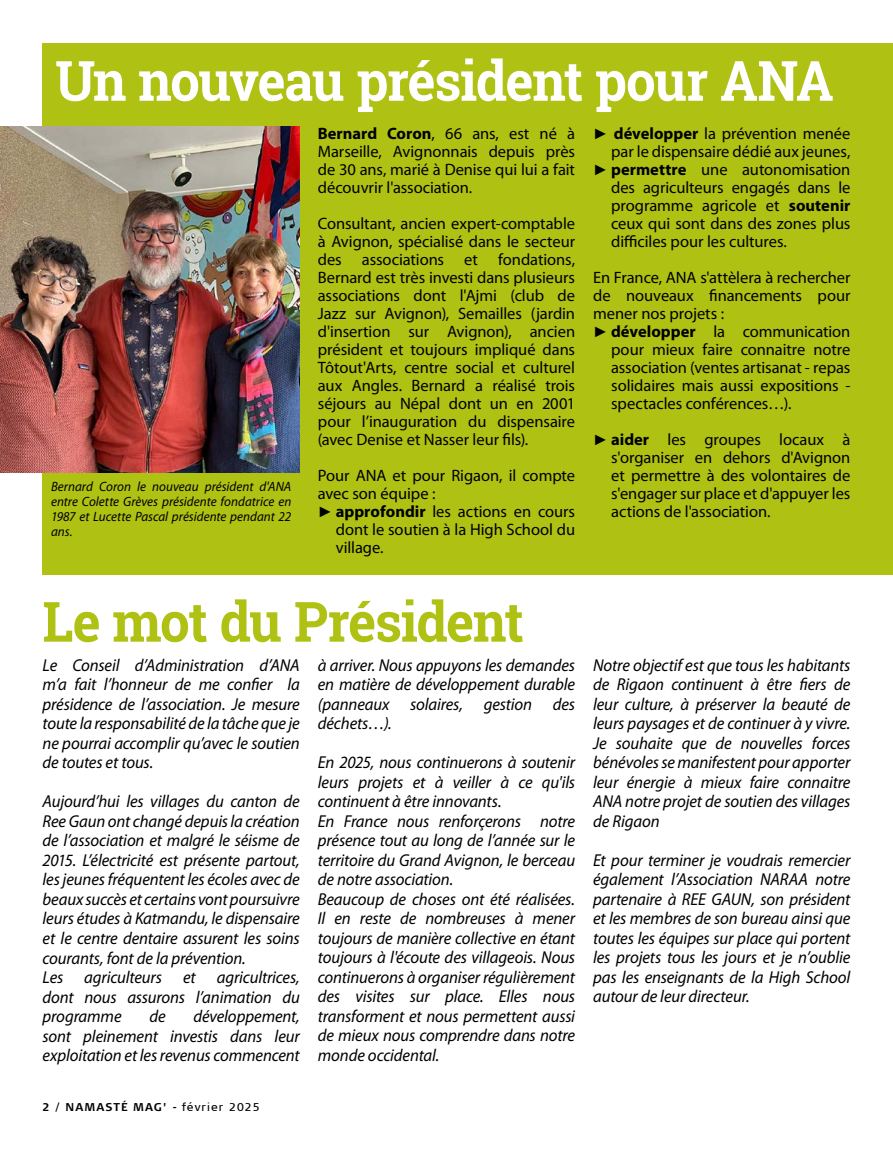
<style>
.page{position:relative;width:893px;height:1149px;background:#fff}
.page>*{position:absolute;margin:0;border:0;box-sizing:border-box;transform-origin:0 0}
.t1{font:700 55.5px "Roboto Slab";letter-spacing:-.03em;color:#fff;scale:.95 1}
.t2{font:700 55.5px "Roboto Slab";letter-spacing:-.025em;color:#afc112;scale:.95 1}
.t3{font:italic 17.25px/19.5px "Myriad Pro";letter-spacing:-.01em;color:#000;text-align:justify}
.t4{font:16.5px/18px "Myriad Pro";letter-spacing:-.005em;color:#000;text-align:justify}
.t5{font:italic 13.5px/15px "Myriad Pro";color:#000;text-align:justify}
.t6{font:700 11.25px "Signa Column";letter-spacing:.1em;color:#000}
.s1{font-weight:700}
.s2{font-family:"Arial";font-size:15px}
.s3{font-weight:400}
</style>
<div class="page">
<div style="left:43px;top:43px;width:850px;height:531px;background:#afc112"></div>
<img style="left:0;top:127px;width:300px;height:345px">
<h1 class="t1" style="left:55px;top:43px;width:821px">Un nouveau président pour ANA</h1>
<p class="t5" style="left:51px;top:478px;width:242px">Bernard Coron le nouveau président d'ANA entre Colette Grèves présidente fondatrice en 1987 et Lucette Pascal présidente pendant 22 ans.</p>
<p class="t4" style="left:318px;top:124px;width:259px"><span class="s1">Bernard Coron</span>, 66 ans, est né à Marseille, Avignonnais depuis près de 30 ans, marié à Denise qui lui a fait découvrir l'association.</p>
<p class="t4" style="left:318px;top:214px;width:259px">Consultant, ancien expert-comptable à Avignon, spécialisé dans le secteur des associations et fondations, Bernard est très investi dans plusieurs associations dont l'Ajmi (club de Jazz sur Avignon), Semailles (jardin d'insertion sur Avignon), ancien président et toujours impliqué dans Tôtout'Arts, centre social et culturel aux Angles. Bernard a réalisé trois séjours au Népal dont un en 2001 pour l’inauguration du dispensaire (avec Denise et Nasser leur fils).</p>
<p class="t4" style="left:318px;top:466px;width:259px">Pour ANA et pour Rigaon, il compte</p>
<p class="t4" style="left:318px;top:484px;width:119px">avec son équipe :</p>
<p class="t4" style="left:318px;top:502px;width:259px"><span class="s2">►</span> <span class="s1">approfondir</span> les actions en cours</p>
<p class="t4" style="left:336px;top:520px;width:241px">dont le soutien à la High School du</p>
<p class="t4" style="left:336px;top:538px;width:49px">village.</p>
<h1 class="t2" style="left:43px;top:583px;width:508px">Le mot du Président</h1>
<p class="t3" style="left:43px;top:654px;width:259px">Le Conseil d’Administration d’ANA m’a fait l’honneur de me confier la présidence de l’association. Je mesure toute la responsabilité de la tâche que je ne pourrai accomplir qu’avec le soutien de toutes et tous.</p>
<p class="t3" style="left:43px;top:791px;width:259px;text-align:left">Aujourd’hui les villages du canton de Ree Gaun ont changé depuis la création de l’association et malgré le séisme de 2015. L’électricité est présente partout, les jeunes fréquentent les écoles avec de beaux succès et certains vont poursuivre leurs études à Katmandu, le dispensaire et le centre dentaire assurent les soins courants, font de la prévention.<br>Les agriculteurs et agricultrices, dont nous assurons l’animation du programme</p>
<p class="t3" style="left:43px;top:1005px;width:259px;text-indent:151px">développement, sont pleinement investis dans leur exploitation et les revenus commencent</p>
<p class="t3" style="left:149px;top:1005px;width:18px">de</p>
<p class="t6" style="left:43px;top:1099px;width:219px">2 / NAMASTÉ MAG' - <span class="s3">février 2025</span></p>
<p class="t3" style="left:318px;top:654px;width:259px">à arriver. Nous appuyons les demandes en matière de développement durable (panneaux solaires, gestion des déchets…).</p>
<p class="t3" style="left:318px;top:752px;width:259px;text-align:left">En 2025, nous continuerons à soutenir leurs projets et à veiller à ce qu'ils continuent à être innovants.<br>En France nous renforçerons notre présence tout au long de l’année sur le territoire du Grand Avignon, le berceau de notre association.<br>Beaucoup de choses ont été réalisées.<br>Il en reste de nombreuses à mener toujours de manière collective en étant toujours à l'écoute des villageois. Nous continuerons à organiser régulièrement des visites sur place. Elles nous transforment et nous permettent aussi de mieux nous comprendre dans notre monde occidental.</p>
<p class="t4" style="left:593px;top:124px;width:259px"><span class="s2">►</span> <span class="s1">développer</span> la prévention menée</p>
<p class="t4" style="left:611px;top:142px;width:241px">par le dispensaire dédié aux jeunes,</p>
<p class="t4" style="left:593px;top:160px;width:259px"><span class="s2">►</span> <span class="s1">permettre</span> une autonomisation</p>
<p class="t4" style="left:611px;top:178px;width:241px">des agriculteurs engagés dans le</p>
<p class="t4" style="left:611px;top:196px;width:241px">programme agricole et <span class="s1">soutenir</span></p>
<p class="t4" style="left:611px;top:214px;width:241px">ceux qui sont dans des zones plus</p>
<p class="t4" style="left:611px;top:232px;width:177px">difficiles pour les cultures.</p>
<p class="t4" style="left:593px;top:268px;width:259px">En France, ANA s'attèlera à rechercher</p>
<p class="t4" style="left:593px;top:286px;width:259px">de nouveaux financements pour</p>
<p class="t4" style="left:593px;top:304px;width:133px">mener nos projets :</p>
<p class="t4" style="left:593px;top:322px;width:259px"><span class="s2">►</span> <span class="s1">développer</span> la communication</p>
<p class="t4" style="left:611px;top:340px;width:241px">pour mieux faire connaitre notre</p>
<p class="t4" style="left:611px;top:358px;width:241px">association (ventes artisanat - repas</p>
<p class="t4" style="left:611px;top:376px;width:241px">solidaires mais aussi expositions -</p>
<p class="t4" style="left:611px;top:394px;width:182px">spectacles conférences…).</p>
<p class="t4" style="left:611px;top:430px;width:241px;text-indent:-18px"><span class="s2">►</span> <span class="s1">aider</span> les groupes locaux à s'organiser en dehors d'Avignon et permettre à des volontaires de s'engager sur place et d'appuyer les actions de l'association.</p>
<p class="t3" style="left:593px;top:654px;width:259px">Notre objectif est que tous les habitants de Rigaon continuent à être fiers de leur culture, à préserver la beauté de leurs paysages et de continuer à y vivre.<br>Je souhaite que de nouvelles forces bénévoles se manifestent pour apporter leur énergie à mieux faire connaitre ANA notre projet de soutien des villages de Rigaon</p>
<p class="t3" style="left:593px;top:849px;width:259px">Et pour terminer je voudrais remercier également l’Association NARAA notre partenaire à REE GAUN, son président et les membres de son bureau ainsi que toutes les équipes sur place qui portent les projets tous les jours et je n’oublie pas les enseignants de la High School autour de leur directeur.</p>
</div>
